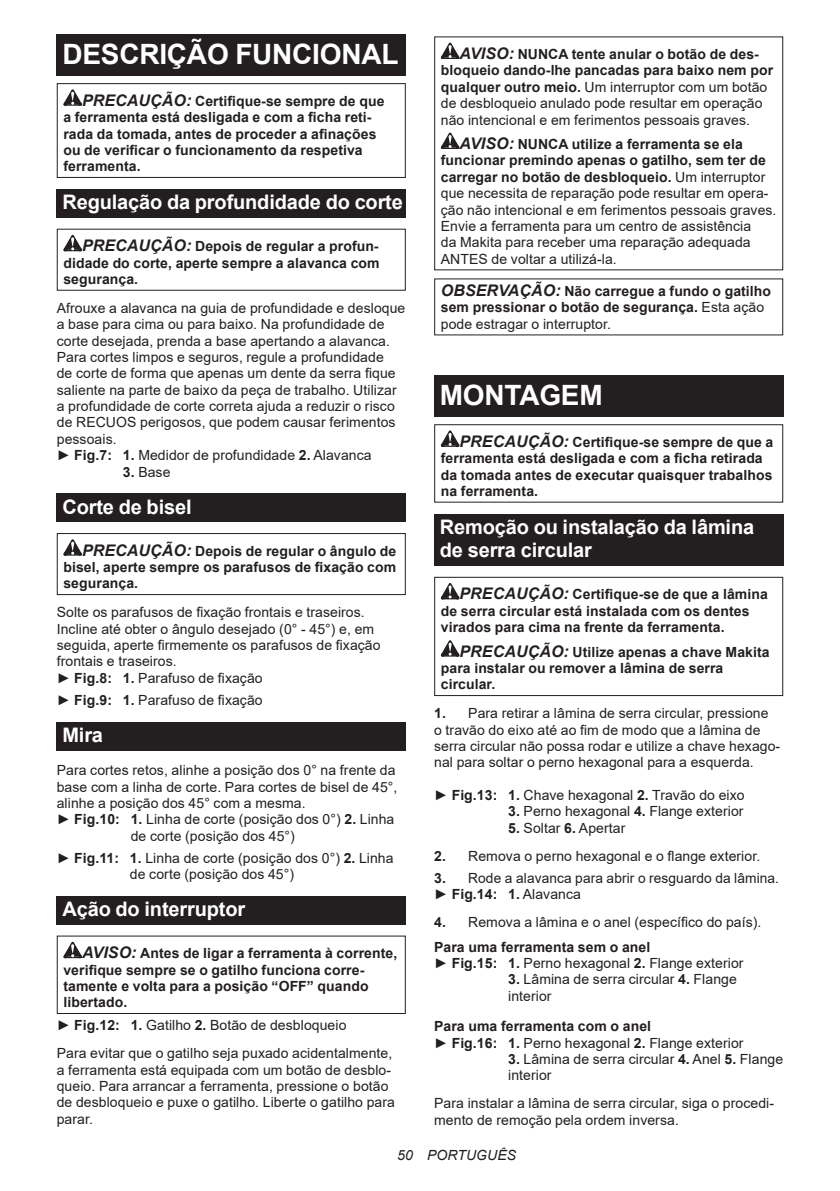
<style>
.page{position:relative;width:840px;height:1191px;background:#fff}
.page>*{position:absolute;margin:0;border:0;box-sizing:border-box;transform-origin:0 0}
.t1{font:700 28px "Arial";letter-spacing:-.01em;color:#fff}
.t2{font:700 20px/23.4px "Arial";letter-spacing:-.01em;color:#fff}
.t3{font:14px/16.4px "Arial";letter-spacing:.005em;color:#231f20}
.t4{font:700 14px/16.4px "Arial";letter-spacing:.005em;color:#231f20}
.t5{font:italic 14px "Arial";letter-spacing:.005em;color:#231f20}
.s1{font-style:italic;font-size:16px}
.s2{font-weight:700}
.s3{font-weight:700;font-style:italic;font-size:16px}
.s4{font-weight:400}
</style>
<div class="page">
<div style="left:57px;top:34px;width:348px;height:41px;background:#231f20"></div>
<svg style="left:63px;top:89px;width:19px;height:17px"></svg>
<div style="left:57px;top:83px;width:348px;height:95px;border:1px solid #231f20"></div>
<div style="left:57px;top:189px;width:348px;height:29px;background:#231f20"></div>
<svg style="left:63px;top:235px;width:19px;height:16px"></svg>
<div style="left:57px;top:229px;width:348px;height:62px;border:1px solid #231f20"></div>
<div style="left:57px;top:493px;width:348px;height:29px;background:#231f20"></div>
<svg style="left:63px;top:539px;width:19px;height:16px"></svg>
<div style="left:57px;top:533px;width:348px;height:62px;border:1px solid #231f20"></div>
<div style="left:57px;top:722px;width:348px;height:28px;background:#231f20"></div>
<div style="left:57px;top:896px;width:348px;height:28px;background:#231f20"></div>
<svg style="left:63px;top:941px;width:19px;height:17px"></svg>
<div style="left:57px;top:935px;width:348px;height:79px;border:1px solid #231f20"></div>
<svg style="left:440px;top:43px;width:19px;height:16px"></svg>
<svg style="left:440px;top:133px;width:19px;height:16px"></svg>
<div style="left:434px;top:375px;width:348px;height:41px;background:#231f20"></div>
<svg style="left:440px;top:430px;width:19px;height:17px"></svg>
<div style="left:434px;top:424px;width:348px;height:78px;border:1px solid #231f20"></div>
<div style="left:434px;top:514px;width:348px;height:52px;background:#231f20"></div>
<svg style="left:440px;top:583px;width:19px;height:16px"></svg>
<svg style="left:440px;top:640px;width:19px;height:16px"></svg>
<div style="left:434px;top:577px;width:348px;height:119px;border:1px solid #231f20"></div>
<h1 class="t1" style="left:62px;top:34px;width:337px">DESCRIÇÃO FUNCIONAL</h1>
<p class="t4" style="left:63px;top:93px;width:322px;text-indent:19px"><span class="s1">PRECAUÇÃO:</span> Certifique-se sempre de que a ferramenta está desligada e com a ficha reti&shy;rada da tomada, antes de proceder a afinações ou de verificar o funcionamento da respetiva ferramenta.</p>
<h2 class="t2" style="left:62px;top:191px;width:342px">Regulação da profundidade do corte</h2>
<p class="t4" style="left:63px;top:238px;width:317px;text-align:justify;text-indent:19px"><span class="s1">PRECAUÇÃO:</span> Depois de regular a profun&shy;didade do corte, aperte sempre a alavanca com segurança.</p>
<p class="t3" style="left:57px;top:299px;width:350px">Afrouxe a alavanca na guia de profundidade e desloque a base para cima ou para baixo. Na profundidade de corte desejada, prenda a base apertando a alavanca.<br>Para cortes limpos e seguros, regule a profundidade<br>de corte de forma que apenas um dente da serra fique saliente na parte de baixo da peça de trabalho. Utilizar a profundidade de corte correta ajuda a reduzir o risco de RECUOS perigosos, que podem causar ferimentos pessoais.<br>► <span class="s2">Fig.7: 1.</span> Medidor de profundidade <span class="s2">2.</span> Alavanca</p>
<p class="t3" style="left:123px;top:463px;width:49px"><span class="s2">3.</span> Base</p>
<h2 class="t2" style="left:62px;top:495px;width:131px">Corte de bisel</h2>
<p class="t4" style="left:63px;top:542px;width:334px;text-align:justify;text-indent:19px"><span class="s1">PRECAUÇÃO:</span> Depois de regular o ângulo de bisel, aperte sempre os parafusos de fixação com segurança.</p>
<p class="t3" style="left:57px;top:604px;width:325px">Solte os parafusos de fixação frontais e traseiros.<br>Incline até obter o ângulo desejado (0° - 45°) e, em seguida, aperte firmemente os parafusos de fixação frontais e traseiros.<br>► <span class="s2">Fig.8: 1.</span> Parafuso de fixação</p>
<p class="t3" style="left:57px;top:691px;width:207px">► <span class="s2">Fig.9: 1.</span> Parafuso de fixação</p>
<h2 class="t2" style="left:62px;top:723px;width:42px">Mira</h2>
<p class="t3" style="left:57px;top:762px;width:340px">Para cortes retos, alinhe a posição dos 0° na frente da</p>
<p class="t3" style="left:57px;top:778px;width:342px">base com a linha de corte. Para cortes de bisel de 45°,</p>
<p class="t3" style="left:57px;top:794px;width:250px">alinhe a posição dos 45° com a mesma.</p>
<p class="t3" style="left:57px;top:811px;width:339px">► <span class="s2">Fig.10: 1.</span> Linha de corte (posição dos 0°) <span class="s2">2.</span> Linha</p>
<p class="t3" style="left:131px;top:827px;width:166px">de corte (posição dos 45°)</p>
<p class="t3" style="left:130px;top:849px;width:265px;text-indent:-73px">► <span class="s2">Fig.11: 1.</span> Linha de corte (posição dos 0°) <span class="s2">2.</span> Linha de corte (posição dos 45°)</p>
<h2 class="t2" style="left:62px;top:897px;width:184px">Ação do interruptor</h2>
<p class="t4" style="left:63px;top:945px;width:335px;text-indent:19px"><span class="s1">AVISO:</span> Antes de ligar a ferramenta à corrente, verifique sempre se o gatilho funciona corre&shy;tamente e volta para a posição “OFF” quando libertado.</p>
<p class="t3" style="left:57px;top:1011px;width:337px;line-height:27.8px">► <span class="s2">Fig.12: 1.</span> Gatilho <span class="s2">2.</span> Botão de desbloqueio<br>Para evitar que o gatilho seja puxado acidentalmente,</p>
<p class="t3" style="left:57px;top:1061px;width:339px">a ferramenta está equipada com um botão de desblo&shy;queio. Para arrancar a ferramenta, pressione o botão de desbloqueio e puxe o gatilho. Liberte o gatilho para parar.</p>
<p class="t3" style="left:440px;top:46px;width:333px;text-indent:19px"><span class="s3">AVISO:</span> <span class="s2">NUNCA tente anular o botão de des&shy;bloqueio dando-lhe pancadas para baixo nem por qualquer outro meio.</span> Um interruptor com um botão de desbloqueio anulado pode resultar em operação não intencional e em ferimentos pessoais graves.</p>
<p class="t3" style="left:440px;top:136px;width:337px;text-indent:19px"><span class="s3">AVISO:</span> <span class="s2">NUNCA utilize a ferramenta se ela funcionar premindo apenas o gatilho, sem ter de carregar no botão de desbloqueio.</span> Um interruptor que necessita de reparação pode resultar em opera&shy;ção não intencional e em ferimentos pessoais graves.<br>Envie a ferramenta para um centro de assistência<br>da Makita para receber uma reparação adequada ANTES de voltar a utilizá-la.</p>
<p class="t4" style="left:440px;top:283px;width:331px"><span class="s1">OBSERVAÇÃO:</span> Não carregue a fundo o gatilho sem pressionar o botão de segurança. <span class="s4">Esta ação pode estragar o interruptor.</span></p>
<h1 class="t1" style="left:439px;top:375px;width:164px">MONTAGEM</h1>
<p class="t4" style="left:440px;top:434px;width:334px;text-indent:19px"><span class="s1">PRECAUÇÃO:</span> Certifique-se sempre de que a ferramenta está desligada e com a ficha retirada da tomada antes de executar quaisquer trabalhos na ferramenta.</p>
<h2 class="t2" style="left:439px;top:515px;width:316px">Remoção ou instalação da lâmina de serra circular</h2>
<p class="t4" style="left:440px;top:586px;width:328px;text-indent:19px"><span class="s1">PRECAUÇÃO:</span> Certifique-se de que a lâmina de serra circular está instalada com os dentes virados para cima na frente da ferramenta.</p>
<p class="t4" style="left:440px;top:643px;width:330px;text-indent:19px"><span class="s1">PRECAUÇÃO:</span> Utilize apenas a chave Makita para instalar ou remover a lâmina de serra circular.</p>
<p class="t3" style="left:434px;top:705px;width:347px"><span class="s2">1.</span> Para retirar a lâmina de serra circular, pressione<br>o travão do eixo até ao fim de modo que a lâmina de serra circular não possa rodar e utilize a chave hexago&shy;nal para soltar o perno hexagonal para a esquerda.</p>
<p class="t3" style="left:434px;top:787px;width:312px">► <span class="s2">Fig.13: 1.</span> Chave hexagonal <span class="s2">2.</span> Travão do eixo</p>
<p class="t3" style="left:508px;top:803px;width:237px"><span class="s2">3.</span> Perno hexagonal <span class="s2">4.</span> Flange exterior</p>
<p class="t3" style="left:508px;top:819px;width:119px"><span class="s2">5.</span> Soltar <span class="s2">6.</span> Apertar</p>
<p class="t3" style="left:434px;top:847px;width:327px"><span class="s2">2.</span> Remova o perno hexagonal e o flange exterior.</p>
<p class="t3" style="left:434px;top:869px;width:346px"><span class="s2">3.</span> Rode a alavanca para abrir o resguardo da lâmina. ► <span class="s2">Fig.14: 1.</span> Alavanca</p>
<p class="t3" style="left:434px;top:909px;width:328px;line-height:24.8px"><span class="s2">4.</span> Remova a lâmina e o anel (específico do país).<br><span class="s2">Para uma ferramenta sem o anel</span></p>
<p class="t3" style="left:434px;top:954px;width:311px">► <span class="s2">Fig.15: 1.</span> Perno hexagonal <span class="s2">2.</span> Flange exterior</p>
<p class="t3" style="left:508px;top:971px;width:230px"><span class="s2">3.</span> Lâmina de serra circular <span class="s2">4.</span> Flange interior</p>
<p class="t4" style="left:434px;top:1018px;width:311px">Para uma ferramenta com o anel<br><span class="s4">►</span> Fig.16: 1. <span class="s4">Perno hexagonal</span> 2. <span class="s4">Flange exterior</span></p>
<p class="t3" style="left:508px;top:1051px;width:276px"><span class="s2">3.</span> Lâmina de serra circular <span class="s2">4.</span> Anel <span class="s2">5.</span> Flange interior</p>
<p class="t3" style="left:434px;top:1095px;width:341px">Para instalar a lâmina de serra circular, siga o procedi&shy;mento de remoção pela ordem inversa.</p>
<p class="t5" style="left:397px;top:1146px;width:120px">50 PORTUGUÊS</p>
</div>
